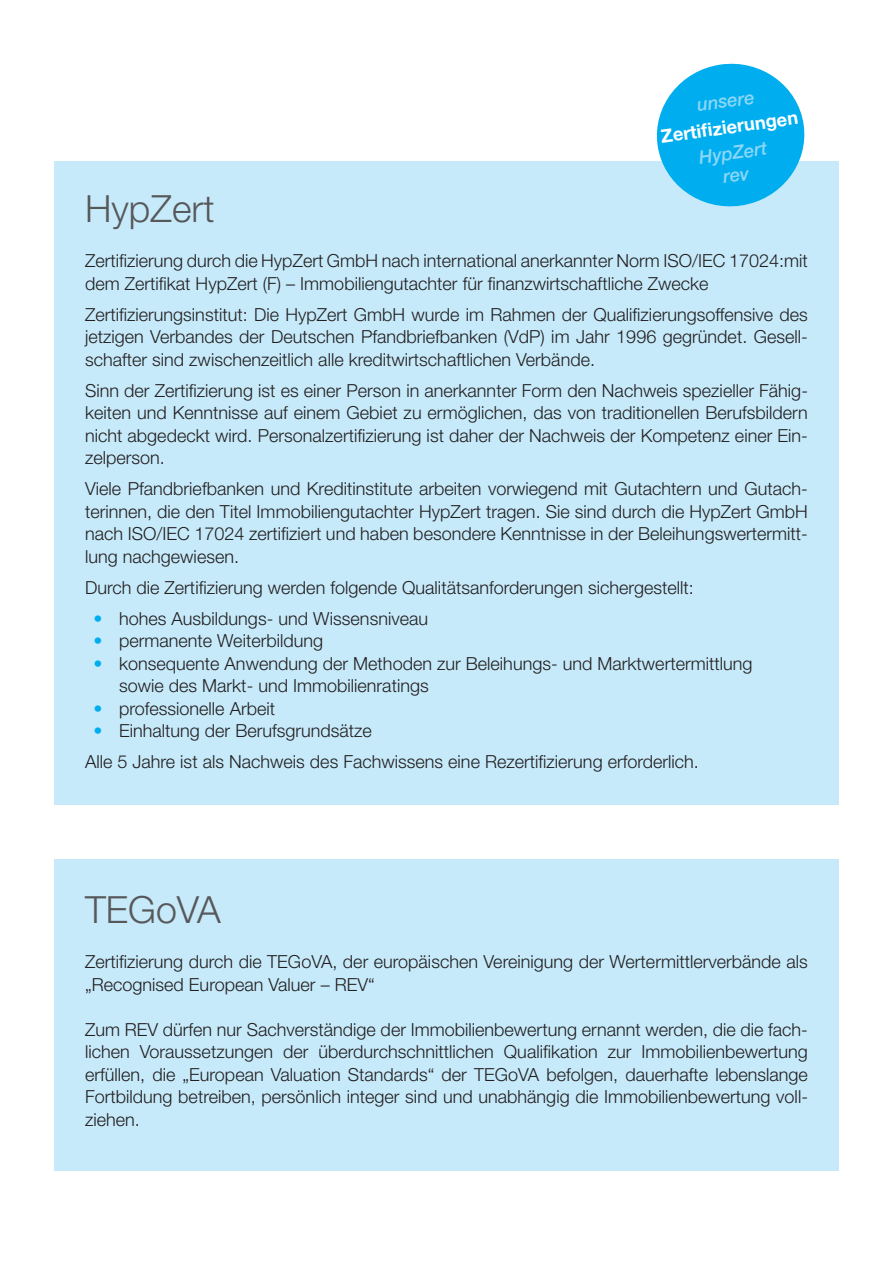
<style>
.page{position:relative;width:893px;height:1263px;background:#fff}
.page>*{position:absolute;margin:0;border:0;box-sizing:border-box;transform-origin:0 0}
.t1{font:300 37.5px "Helvetica Neue LT";color:#57585a}
.t2{font:italic 500 18.45px/22.2px "Helvetica Neue LT";color:#8dd7f7;text-align:center}
.t3{font:700 18.45px "Helvetica Neue LT";color:#fff}
.t4{font:300 18px/22.5px "Helvetica Neue LT";color:#231f20}
.s1{color:#00aeef}
</style>
<div class="page">
<div style="left:54px;top:162px;width:785px;height:643px;background:#c6eafa"></div>
<div style="left:54px;top:859px;width:785px;height:311px;background:#c6eafa"></div>
<svg style="left:652px;top:63px;width:157px;height:144px"></svg>
<p class="t2" style="left:696px;top:94px;width:59px;rotate:-8deg">unsere</p>
<p class="t3" style="left:659px;top:125px;width:140px;rotate:-8deg">Zertifi zierungen</p>
<p class="t2" style="left:698px;top:146px;width:70px;rotate:-8deg">HypZert rev</p>
<h1 class="t1" style="left:85px;top:186px;width:131px">HypZert</h1>
<p class="t4" style="left:85px;top:249px;width:724px">Zertifizierung durch die HypZert GmbH nach international anerkannter Norm ISO/IEC 17024:mit dem Zertifikat HypZert (F) – Immobiliengutachter für finanzwirtschaftliche Zwecke</p>
<p class="t4" style="left:85px;top:303px;width:724px;text-align:justify">Zertifizierungsinstitut: Die HypZert GmbH wurde im Rahmen der Qualifizierungsoffensive des jetzigen Verbandes der Deutschen Pfandbriefbanken (VdP) im Jahr 1996 gegründet. Gesell&shy;schafter sind zwischenzeitlich alle kreditwirtschaftlichen Verbände.</p>
<p class="t4" style="left:85px;top:379px;width:724px;text-align:justify">Sinn der Zertifizierung ist es einer Person in anerkannter Form den Nachweis spezieller Fähig&shy;keiten und Kenntnisse auf einem Gebiet zu ermöglichen, das von traditionellen Berufsbildern nicht abgedeckt wird. Personalzertifizierung ist daher der Nachweis der Kompetenz einer Ein&shy;zelperson.</p>
<p class="t4" style="left:85px;top:477px;width:724px;text-align:justify">Viele Pfandbriefbanken und Kreditinstitute arbeiten vorwiegend mit Gutachtern und Gutach&shy;terinnen, die den Titel Immobiliengutachter HypZert tragen. Sie sind durch die HypZert GmbH nach ISO/IEC 17024 zertifiziert und haben besondere Kenntnisse in der Beleihungswertermitt&shy;lung nachgewiesen.</p>
<p class="t4" style="left:85px;top:576px;width:610px">Durch die Zertifizierung werden folgende Qualitätsanforderungen sichergestellt:</p>
<p class="t4" style="left:94px;top:607px;width:336px"><span class="s1">•</span> hohes Ausbildungs- und Wissensniveau</p>
<p class="t4" style="left:94px;top:629px;width:231px"><span class="s1">•</span> permanente Weiterbildung</p>
<p class="t4" style="left:119px;top:652px;width:635px;text-indent:-25px"><span class="s1">•</span> konsequente Anwendung der Methoden zur Beleihungs- und Marktwertermittlung sowie des Markt- und Immobilienratings</p>
<p class="t4" style="left:94px;top:697px;width:183px"><span class="s1">•</span> professionelle Arbeit</p>
<p class="t4" style="left:85px;top:715px;width:615px;line-height:31px;text-indent:9px"><span class="s1">•</span> Einhaltung der Berufsgrundsätze<br>Alle 5 Jahre ist als Nachweis des Fachwissens eine Rezertifizierung erforderlich.</p>
<h1 class="t1" style="left:85px;top:887px;width:137px">TEGoVA</h1>
<p class="t4" style="left:85px;top:950px;width:724px">Zertifizierung durch die TEGoVA, der europäischen Vereinigung der Wertermittlerverbände als „Recognised European Valuer – REV“</p>
<p class="t4" style="left:85px;top:1018px;width:724px;text-align:justify">Zum REV dürfen nur Sachverständige der Immobilienbewertung ernannt werden, die die fach&shy;lichen Voraussetzungen der überdurchschnittlichen Qualifikation zur Immobilienbewertung erfüllen, die „European Valuation Standards“ der TEGoVA befolgen, dauerhafte lebenslange Fortbildung betreiben, persönlich integer sind und unabhängig die Immobilienbewertung voll&shy;ziehen.</p>
</div>
